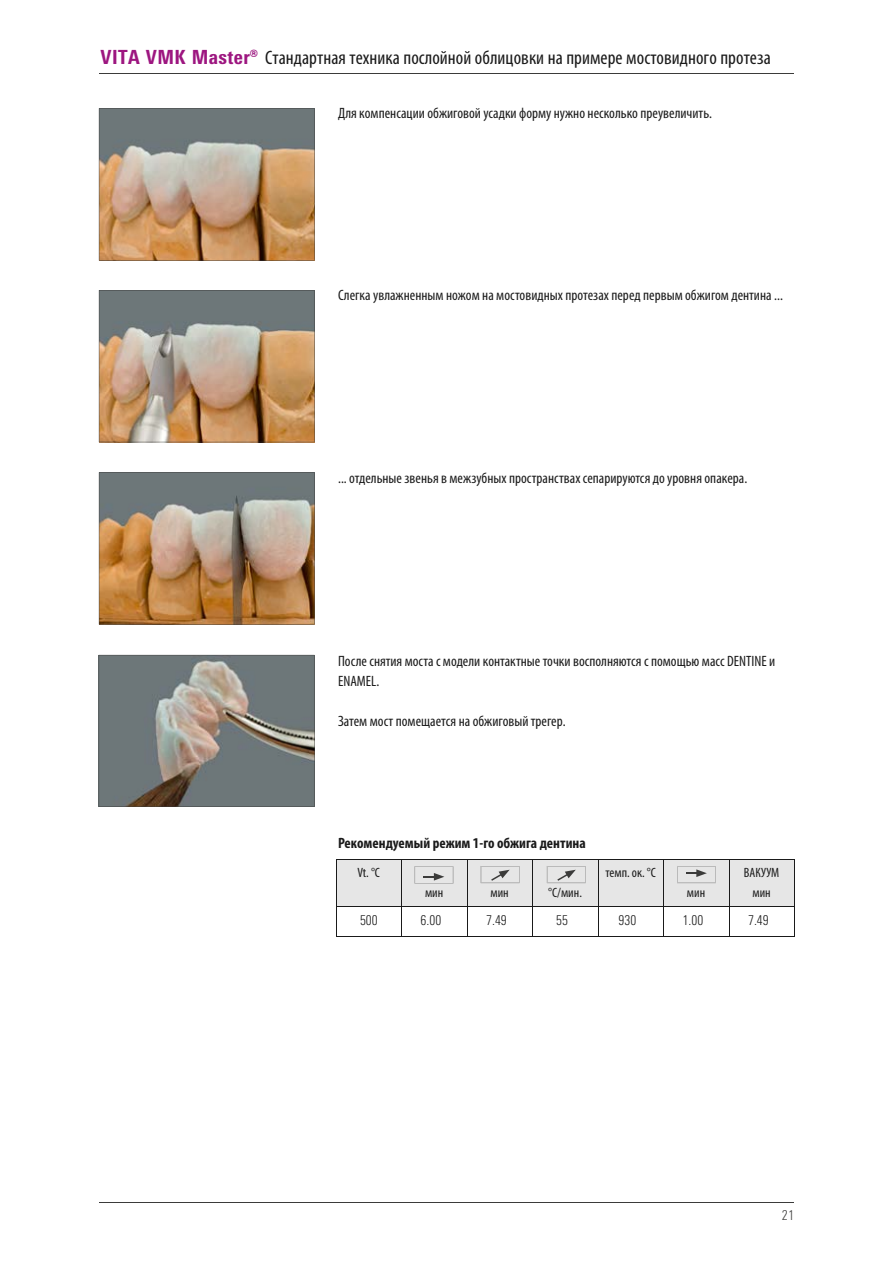
<style>
.page{position:relative;width:893px;height:1263px;background:#fff}
.page>*{position:absolute;margin:0;border:0;box-sizing:border-box;transform-origin:0 0}
.t1{font:condensed 19.5px "Myriad Pro";letter-spacing:.005em;color:#1a1a1a}
.t2{font:condensed 15px/20.2px "Myriad Pro";letter-spacing:.005em;color:#1a1a1a}
.t3{font:700 condensed 15px "Myriad Pro";letter-spacing:.005em;color:#1a1a1a}
.t4{font:condensed 13.5px/20.2px "Myriad Pro";letter-spacing:.005em;color:#1a1a1a;text-align:center}
.t5{font:300 condensed 13.5px "Univers Next Pro";letter-spacing:.005em;color:#1a1a1a}
.t6{font:300 condensed 13.5px "Univers Next Pro";color:#3b3b3a}
.s1{font-family:"Univers Next Pro";font-weight:800;color:#9d1680}
</style>
<div class="page">
<hr style="left:99px;top:74px;width:695px;height:1px;background:#3b3b3a">
<hr style="left:99px;top:1202px;width:695px;height:1px;background:#3b3b3a">
<svg style="left:99px;top:108px;width:216px;height:152px;background:#ab9176"></svg>
<img style="left:99px;top:290px;width:216px;height:152px">
<img style="left:99px;top:472px;width:216px;height:152px">
<svg style="left:99px;top:655px;width:215px;height:152px;background:#7c7e7c"></svg>
<hr style="left:336px;top:936px;width:66px;height:1px;background:#1a1a1a">
<hr style="left:402px;top:936px;width:65px;height:1px;background:#1a1a1a">
<hr style="left:467px;top:936px;width:66px;height:1px;background:#1a1a1a">
<hr style="left:533px;top:936px;width:65px;height:1px;background:#1a1a1a">
<hr style="left:598px;top:936px;width:66px;height:1px;background:#1a1a1a">
<hr style="left:664px;top:936px;width:65px;height:1px;background:#1a1a1a">
<hr style="left:729px;top:936px;width:66px;height:1px;background:#1a1a1a">
<svg style="left:336px;top:860px;width:459px;height:76px"></svg>
<h1 class="t1" style="left:101px;top:47px;width:672px"><span class="s1">VITA VMK Master®</span> Стандартная техника послойной облицовки на примере мостовидного протеза</h1>
<p class="t2" style="left:338px;top:103px;width:376px">Для компенсации обжиговой усадки форму нужно несколько преувеличить.</p>
<p class="t2" style="left:338px;top:286px;width:446px">Слегка увлажненным ножом на мостовидных протезах перед первым обжигом дентина ...</p>
<p class="t2" style="left:338px;top:468px;width:411px">... отдельные звенья в межзубных пространствах сепарируются до уровня опакера.</p>
<p class="t2" style="left:338px;top:651px;width:439px">После снятия моста с модели контактные точки восполняются с помощью масс DENTINE и<br>ENAMEL.</p>
<p class="t2" style="left:338px;top:711px;width:229px">Затем мост помещается на обжиговый трегер.</p>
<p class="t3" style="left:338px;top:834px;width:249px">Рекомендуемый режим 1-го обжига дентина</p>
<p class="t4" style="left:357px;top:862px;width:24px">Vt. °C</p>
<p class="t4" style="left:425px;top:883px;width:20px">мин</p>
<p class="t4" style="left:490px;top:883px;width:20px">мин</p>
<p class="t4" style="left:548px;top:883px;width:35px">°C/мин.</p>
<p class="t4" style="left:605px;top:862px;width:52px">темп. ок. °C</p>
<p class="t4" style="left:687px;top:883px;width:20px">мин</p>
<p class="t4" style="left:744px;top:862px;width:37px">ВАКУУМ мин</p>
<p class="t5" style="left:360px;top:913px;width:19px">500</p>
<p class="t5" style="left:421px;top:913px;width:22px">6.00</p>
<p class="t5" style="left:486px;top:913px;width:22px">7.49</p>
<p class="t5" style="left:556px;top:913px;width:13px">55</p>
<p class="t5" style="left:619px;top:913px;width:19px">930</p>
<p class="t5" style="left:683px;top:913px;width:22px">1.00</p>
<p class="t5" style="left:748px;top:913px;width:22px">7.49</p>
<p class="t6" style="left:782px;top:1207px;width:14px">21</p>
</div>
